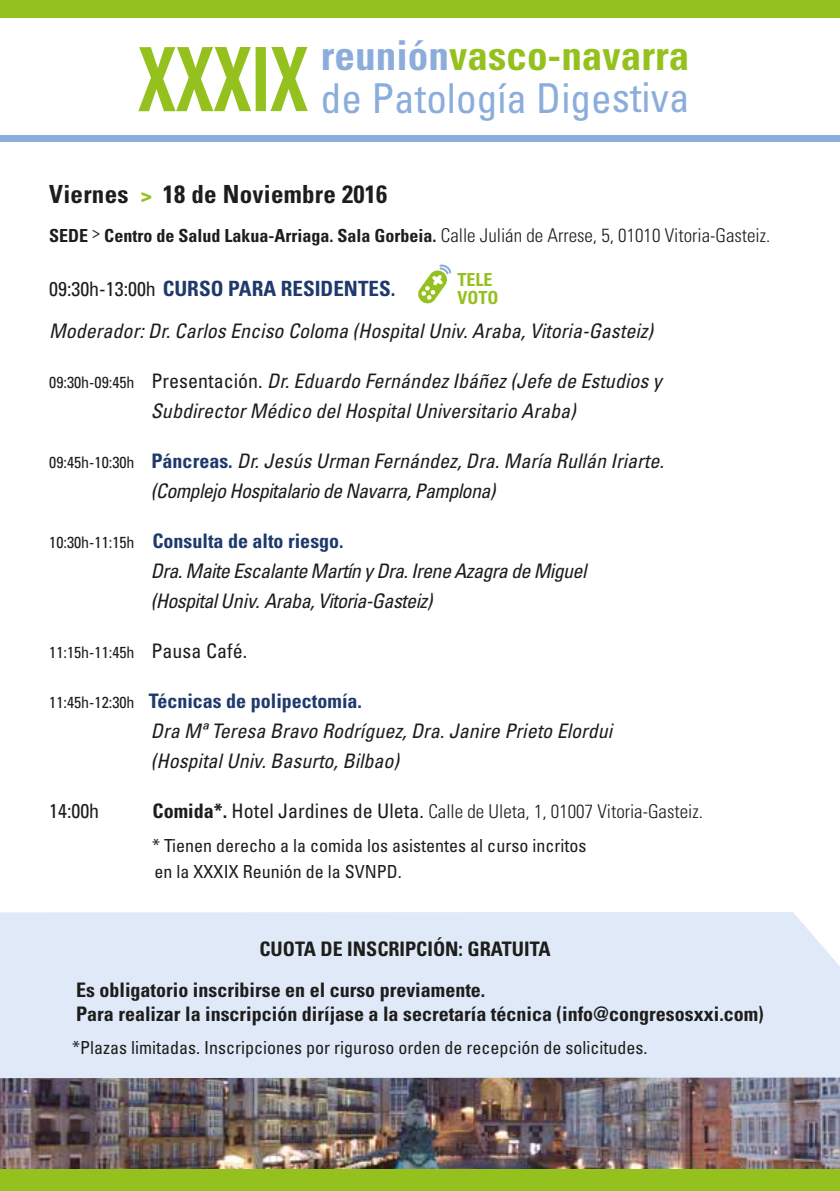
<style>
.page{position:relative;width:840px;height:1191px;background:#fff}
.page>*{position:absolute;margin:0;border:0;box-sizing:border-box;transform-origin:0 0}
.t1{font:condensed 41.2px/43px "Univers LT Std";color:#8baddc;text-align:right}
.t2{font:700 condensed 25px "Univers LT Std";letter-spacing:.01em;color:#1d1d1b}
.t3{font:700 condensed 21px "Univers LT Std";color:#1f396c}
.t4{font:italic condensed 20px/30px "Univers LT Std";color:#1d1d1b}
.t5{font:700 condensed 20px/24px "Univers LT Std";color:#1d1d1b}
.t6{font:italic condensed 20px/30px "Univers LT Std";letter-spacing:-.03em;color:#1d1d1b}
.t7{font:condensed 20px "Univers LT Std";color:#1d1d1b}
.t8{font:300 condensed 19px "Univers LT Std";color:#1d1d1b}
.t9{font:condensed 18px/26px "Univers LT Std";color:#1d1d1b}
.t10{font:700 condensed 18px "Univers LT Std";color:#1d1d1b}
.t11{font:700 condensed 18px/18px "Univers LT Std";color:#95c11f}
.t12{font:condensed 16px "Univers LT Std";color:#1d1d1b}
.s1{font-weight:700}
.s2{font-weight:700;color:#95c11f}
.s3{font-weight:700;font-size:88.8px;color:#95c11f}
.s4{font-weight:900;font-stretch:normal;font-size:18px;color:#95c11f}
.s5{font-weight:300;font-size:19px}
.s6{font-weight:400;font-size:20px;color:#1d1d1b}
.s7{font-style:normal;font-size:16px}
.s8{font-style:normal}
.s9{font-weight:700;font-style:normal;color:#1f396c}
.s10{font-size:20px}
.s11{font-weight:700;font-size:20px}
.s12{font-weight:400;font-size:20px}
</style>
<div class="page">
<img style="left:0;top:1078px;width:839px;height:91px">
<div style="left:0;top:0;width:839px;height:17px;background:#95c11f"></div>
<div style="left:0;top:135px;width:839px;height:7px;background:#8baddc"></div>
<div style="left:0;top:1169px;width:839px;height:22px;background:#95c11f"></div>
<svg style="left:418px;top:264px;width:33px;height:40px"></svg>
<div style="left:0;top:912px;width:839px;height:166px;background:#dfe9f8"></div>
<svg style="left:793px;top:912px;width:46px;height:53px"></svg>
<h1 class="t1" style="left:138px;top:33px;width:553px"><span class="s1">reunión</span><span class="s2">vasco-navarra<br></span><span class="s3">XXXIX</span> de Patología Digestiva</h1>
<p class="t2" style="left:49px;top:179px;width:339px">Viernes <span class="s4">&gt;</span> 18 de Noviembre 2016</p>
<p class="t10" style="left:49px;top:225px;width:722px">SEDE <sup>&gt;</sup> Centro de Salud Lakua-Arriaga. Sala Gorbeia. <span class="s5">Calle Julián de Arrese, 5, 01010 Vitoria-Gasteiz.</span></p>
<p class="t3" style="left:49px;top:276px;width:347px"><span class="s6">09:30h-13:00h</span> CURSO PARA RESIDENTES.</p>
<p class="t4" style="left:49px;top:315px;width:605px">Moderador: Dr. Carlos Enciso Coloma (Hospital Univ. Araba, Vitoria-Gasteiz)</p>
<p class="t4" style="left:151px;top:365px;width:512px;text-indent:-101px"><span class="s7">09:30h-09:45h</span> <span class="s8">Presentación.</span> Dr. Eduardo Fernández Ibáñez (Jefe de Estudios y<br>Subdirector Médico del Hospital Universitario Araba)</p>
<p class="t4" style="left:151px;top:445px;width:514px;text-indent:-101px"><span class="s7">09:45h-10:30h</span> <span class="s9">Páncreas.</span> Dr. Jesús Urman Fernández, Dra. María Rullán Iriarte. (Complejo Hospitalario de Navarra, Pamplona)</p>
<p class="t6" style="left:151px;top:525px;width:437px;text-indent:-101px"><span class="s7">10:30h-11:15h</span> <span class="s9">Consulta de alto riesgo.<br></span>Dra. Maite Escalante Martín y Dra. Irene Azagra de Miguel (Hospital Univ. Araba, Vitoria-Gasteiz)</p>
<p class="t12" style="left:49px;top:642px;width:199px">11:15h-11:45h <span class="s10">Pausa Café.</span></p>
<p class="t4" style="left:151px;top:685px;width:462px;text-indent:-102px"><span class="s7">11:45h-12:30h</span> <span class="s9">Técnicas de polipectomía.<br></span>Dra Mª Teresa Bravo Rodríguez, Dra. Janire Prieto Elordui (Hospital Univ. Basurto, Bilbao)</p>
<p class="t7" style="left:49px;top:798px;width:51px">14:00h</p>
<p class="t8" style="left:152px;top:799px;width:551px"><span class="s11">Comida*.</span> <span class="s12">Hotel Jardines de Uleta.</span> Calle de Uleta, 1, 01007 Vitoria-Gasteiz.</p>
<p class="t9" style="left:152px;top:832px;width:435px">* Tienen derecho a la comida los asistentes al curso incritos en la XXXIX Reunión de la SVNPD.</p>
<p class="t11" style="left:457px;top:270px;width:43px">TELE<br>VOTO</p>
<p class="t5" style="left:259px;top:936px;width:292px">CUOTA DE INSCRIPCIÓN: GRATUITA</p>
<p class="t5" style="left:76px;top:977px;width:688px">Es obligatorio inscribirse en el curso previamente.<br>Para realizar la inscripción diríjase a la secretaría técnica (info@congresosxxi.com)</p>
<p class="t9" style="left:72px;top:1034px;width:576px">*Plazas limitadas. Inscripciones por riguroso orden de recepción de solicitudes.</p>
</div>
